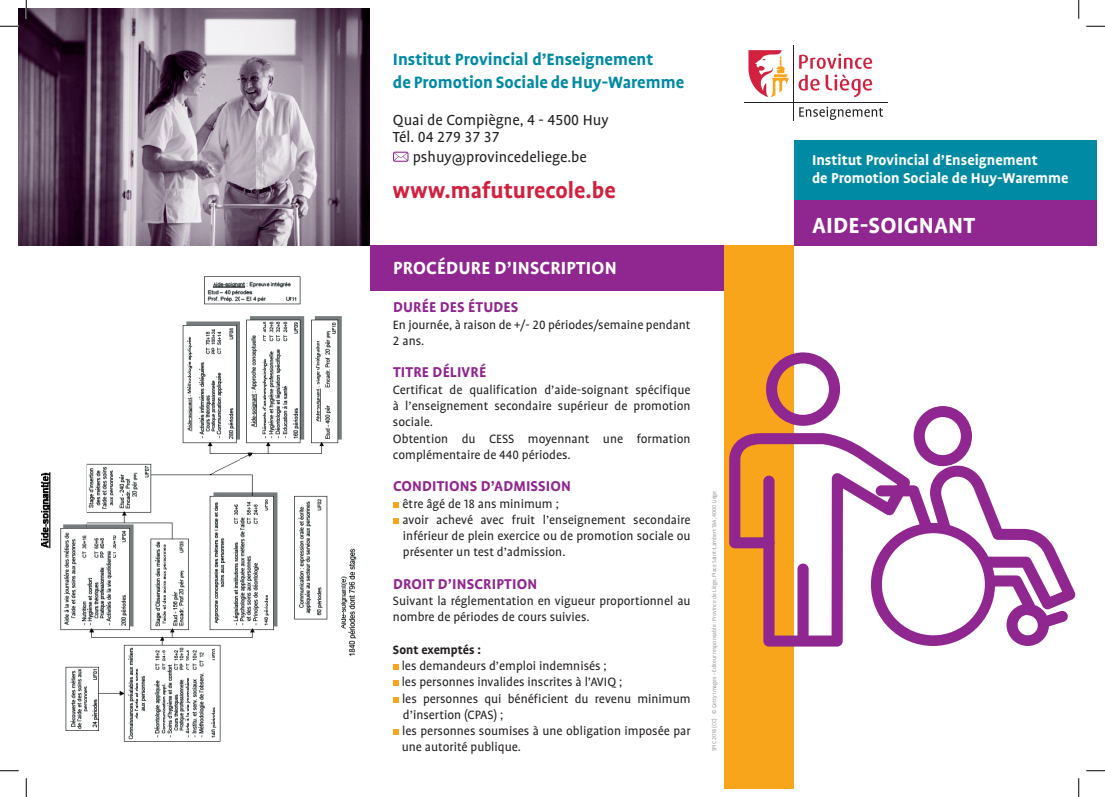
<style>
.page{position:relative;width:1105px;height:797px;background:#fff}
.page>*{position:absolute;margin:0;border:0;box-sizing:border-box;transform-origin:0 0}
.t1{font:700 25px "Profile OT";color:#d1213e}
.t2{font:700 25px "Profile OT";letter-spacing:.01em;color:#fff}
.t3{font:700 20px "Profile OT";letter-spacing:.01em;color:#fff}
.t4{font:700 18.75px/22.8px "Profile OT";color:#008aa4}
.t5{font:16.62px/16.6px "Profile OT";color:#231f20}
.t6{font:700 16.25px "Profile OT";letter-spacing:.01em;color:#90268f}
.t7{font:700 16.25px/18.8px "Profile OT";color:#fff}
.t8{font:13.75px/16.2px "Profile OT";color:#231f20}
.t9{font:700 13.75px "Profile OT";color:#231f20}
.t10{font:300 6.25px "Profile OT";color:#808285}
</style>
<div class="page">
<svg style="left:748px;top:50px;width:41px;height:47px"></svg>
<svg style="left:798px;top:53px;width:74px;height:44px"></svg>
<svg style="left:799px;top:107px;width:84px;height:13px"></svg>
<hr style="left:793px;top:45px;width:1px;height:76px;background:#231f20">
<hr style="left:744px;top:102px;width:144px;height:1px;background:#231f20">
<img style="left:18px;top:9px;width:352px;height:236px">
<div style="left:370px;top:245px;width:354px;height:46px;background:#90268f"></div>
<div style="left:724px;top:245px;width:70px;height:543px;background:#f9a51b"></div>
<svg style="left:913px;top:406px;width:59px;height:27px"></svg>
<svg style="left:766px;top:352px;width:74px;height:74px"></svg>
<svg style="left:729px;top:433px;width:346px;height:213px"></svg>
<svg style="left:393px;top:152px;width:15px;height:10px"></svg>
<svg style="left:393px;top:502px;width:6px;height:5px"></svg>
<svg style="left:393px;top:518px;width:6px;height:6px"></svg>
<svg style="left:393px;top:664px;width:6px;height:6px"></svg>
<svg style="left:393px;top:680px;width:6px;height:6px"></svg>
<svg style="left:393px;top:697px;width:6px;height:5px"></svg>
<svg style="left:393px;top:729px;width:6px;height:6px"></svg>
<div style="left:794px;top:200px;width:302px;height:45px;background:#90268f"></div>
<div style="left:794px;top:140px;width:302px;height:60px;background:#008aa4"></div>
<img style="left:41px;top:276px;width:316px;height:466px">
<svg style="left:0;top:25px;width:19px;height:2px"></svg>
<svg style="left:1086px;top:25px;width:19px;height:2px"></svg>
<svg style="left:0;top:770px;width:19px;height:1px"></svg>
<svg style="left:1086px;top:770px;width:19px;height:1px"></svg>
<svg style="left:25px;top:0;width:2px;height:19px"></svg>
<svg style="left:25px;top:778px;width:2px;height:19px"></svg>
<svg style="left:1078px;top:0;width:1px;height:19px"></svg>
<svg style="left:1078px;top:778px;width:1px;height:19px"></svg>
<h3 class="t4" style="left:393px;top:48px;width:293px">Institut Provincial d’Enseignement<br>de Promotion Sociale de Huy-Waremme</h3>
<p class="t5" style="left:393px;top:112px;width:217px">Quai de Compiègne, 4 - 4500 Huy<br>Tél. 04 279 37 37</p>
<p class="t5" style="left:413px;top:149px;width:176px">pshuy@provincedeliege.be</p>
<h1 class="t1" style="left:393px;top:176px;width:224px">www.mafuturecole.be</h1>
<h2 class="t3" style="left:393px;top:257px;width:225px">PROCÉDURE D’INSCRIPTION</h2>
<p class="t6" style="left:393px;top:298px;width:127px">DURÉE DES ÉTUDES</p>
<p class="t8" style="left:393px;top:316px;width:299px">En journée, à raison de +/- 20 périodes/semaine pendant<br>2 ans.</p>
<p class="t6" style="left:393px;top:363px;width:95px">TITRE DÉLIVRÉ</p>
<p class="t8" style="left:393px;top:381px;width:299px">Certificat de qualification d’aide-soignant spécifique à l’enseignement secondaire supérieur de promotion sociale.<br>Obtention du CESS moyennant une formation complémentaire de 440 périodes.</p>
<p class="t6" style="left:393px;top:477px;width:179px">CONDITIONS D’ADMISSION</p>
<p class="t8" style="left:402px;top:495px;width:290px">être âgé de 18 ans minimum ;<br>avoir achevé avec fruit l’enseignement secondaire inférieur de plein exercice ou de promotion sociale ou présenter un test d’admission.</p>
<p class="t6" style="left:393px;top:574px;width:146px">DROIT D’INSCRIPTION</p>
<p class="t8" style="left:393px;top:593px;width:299px">Suivant la réglementation en vigueur proportionnel au nombre de périodes de cours suivies.</p>
<p class="t9" style="left:393px;top:642px;width:89px">Sont exemptés :</p>
<p class="t8" style="left:402px;top:658px;width:290px">les demandeurs d’emploi indemnisés ;<br>les personnes invalides inscrites à l’AVIQ ;<br>les personnes qui bénéficient du revenu minimum d’insertion (CPAS) ;<br>les personnes soumises à une obligation imposée par une autorité publique.</p>
<p class="t10" style="left:711px;top:751px;width:262px;rotate:-90deg">SPIC 2018 (CC) © Getty Images - Editeur responsable : Province de Liège, Place Saint-Lambert 18A, 4000 Liège</p>
<p class="t7" style="left:812px;top:151px;width:258px">Institut Provincial d’Enseignement<br>de Promotion Sociale de Huy-Waremme</p>
<h1 class="t2" style="left:812px;top:211px;width:165px">AIDE-SOIGNANT</h1>
</div>
